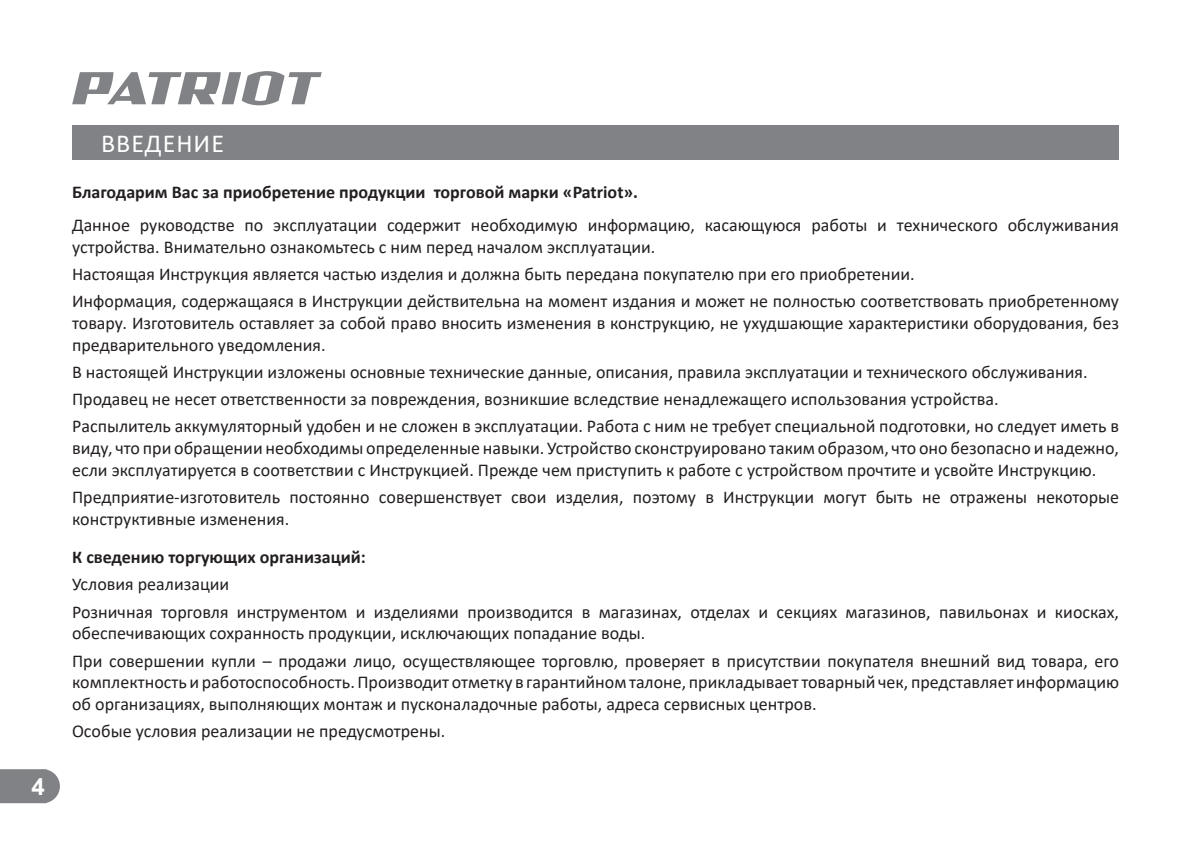
<style>
.page{position:relative;width:1192px;height:842px;background:#fff}
.page>*{position:absolute;margin:0;border:0;box-sizing:border-box;transform-origin:0 0}
.t1{font:26px "Calibri";letter-spacing:.04em;color:#fff}
.t2{font:700 24px "Arial";color:#fff}
.t3{font:18px/21.6px "Calibri";color:#231f20}
.t4{font:700 18px "Calibri";color:#231f20}
</style>
<div class="page">
<svg style="left:0;top:769px;width:60px;height:34px;background:#888a8d"></svg>
<div style="left:72px;top:125px;width:1047px;height:34px;background:#808285"></div>
<svg style="left:72px;top:71px;width:250px;height:34px"></svg>
<h2 class="t2" style="left:32px;top:769px;width:15px">4</h2>
<h1 class="t1" style="left:101px;top:125px;width:124px">ВВЕДЕНИЕ</h1>
<p class="t4" style="left:72px;top:180px;width:567px">Благодарим Вас за приобретение продукции торговой марки «Patriot».</p>
<p class="t3" style="left:72px;top:214px;width:1048px">Данное руководстве по эксплуатации содержит необходимую информацию, касающуюся работы и технического обслуживания устройства. Внимательно ознакомьтесь с ним перед началом эксплуатации.</p>
<p class="t3" style="left:72px;top:260px;width:1048px;line-height:27.2px">Настоящая Инструкция является частью изделия и должна быть передана покупателю при его приобретении.<br>Информация, содержащаяся в Инструкции действительна на момент издания и может не полностью соответствовать приобретенному</p>
<p class="t3" style="left:72px;top:312px;width:1048px">товару. Изготовитель оставляет за собой право вносить изменения в конструкцию, не ухудшающие характеристики оборудования, без предварительного уведомления.</p>
<p class="t3" style="left:72px;top:358px;width:1048px;line-height:27.2px">В настоящей Инструкции изложены основные технические данные, описания, правила эксплуатации и технического обслуживания.<br>Продавец не несет ответственности за повреждения, возникшие вследствие ненадлежащего использования устройства.<br>Распылитель аккумуляторный удобен и не сложен в эксплуатации. Работа с ним не требует специальной подготовки, но следует иметь в</p>
<p class="t3" style="left:72px;top:437px;width:1048px">виду, что при обращении необходимыопределенные навыки. Устройство сконструировано таким образом, что оно безопасно и надежно, если эксплуатируется в соответствии с Инструкцией. Прежде чем приступить к работе с устройством прочтите и усвойте Инструкцию.</p>
<p class="t3" style="left:72px;top:486px;width:1048px">Предприятие-изготовитель постоянно совершенствует свои изделия, поэтому в Инструкции могут быть не отражены некоторые конструктивные изменения.</p>
<p class="t4" style="left:72px;top:544px;width:295px">К сведению торгующих организаций:</p>
<p class="t3" style="left:72px;top:570px;width:1048px;line-height:27.2px">Условия реализации<br>Розничная торговля инструментом и изделиями производится в магазинах, отделах и секциях магазинов, павильонах и киосках,</p>
<p class="t3" style="left:72px;top:619px;width:1048px;line-height:27.2px">обеспечивающих сохранность продукции, исключающих попадание воды.<br>При совершении купли – продажи лицо, осуществляющее торговлю, проверяет в присутствии покупателя внешний вид товара, его</p>
<p class="t3" style="left:72px;top:671px;width:1048px">комплектность и работоспособность.Производит отметку в гарантийномталоне, прикладываеттоварный чек, представляет информацию об организациях, выполняющих монтаж и пусконаладочные работы, адреса сервисных центров.</p>
<p class="t3" style="left:72px;top:720px;width:375px">Особые условия реализации не предусмотрены.</p>
</div>
